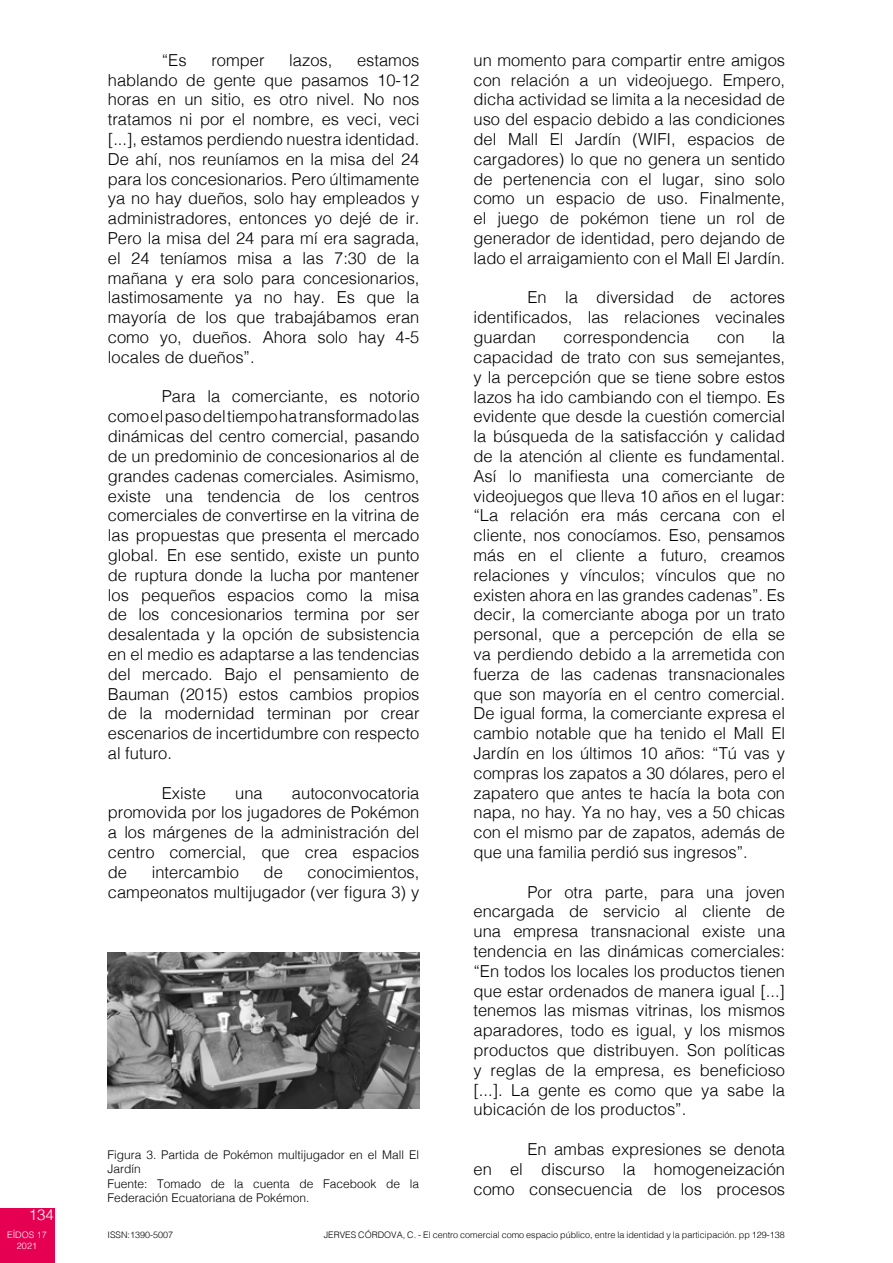
<style>
.page{position:relative;width:893px;height:1263px;background:#fff}
.page>*{position:absolute;margin:0;border:0;box-sizing:border-box;transform-origin:0 0}
.t1{font:300 16.5px/19.8px "Helvetica";color:#000;text-align:justify}
.t2{font:300 15px "Helvetica";color:#fff}
.t3{font:300 12px/14.4px "Helvetica";color:#000}
.t4{font:300 9px "Helvetica";color:#000}
.t5{font:300 9px/10.8px "Helvetica";color:#fff;text-align:center}
</style>
<div class="page">
<div style="left:0;top:1209px;width:54px;height:54px;background:#e50052"></div>
<img style="left:107px;top:952px;width:312px;height:156px">
<p class="t2" style="left:29px;top:1202px;width:27px">134</p>
<p class="t5" style="left:7px;top:1229px;width:41px">EÍDOS 17<br>2021</p>
<p class="t1" style="left:162px;top:49px;width:26px">“Es</p>
<p class="t1" style="left:211px;top:49px;width:55px">romper</p>
<p class="t1" style="left:289px;top:49px;width:45px">lazos,</p>
<p class="t1" style="left:473px;top:49px;width:313px">un momento para compartir entre amigos con relación a un videojuego. Empero, dicha actividad se limita a la necesidad de uso del espacio debido a las condiciones del Mall El Jardín (WIFI, espacios de cargadores) lo que no genera un sentido de pertenencia con el lugar, sino solo como un espacio de uso. Finalmente, el juego de pokémon tiene un rol de generador de identidad, pero dejando de lado el arraigamiento con el Mall El Jardín.</p>
<p class="t1" style="left:473px;top:287px;width:313px;text-indent:54px">En la diversidad de actores identificados, las relaciones vecinales guardan</p>
<p class="t1" style="left:108px;top:49px;width:313px;text-indent:249px">estamos hablando de gente que pasamos 10-12 horas en un sitio, es otro nivel. No nos tratamos ni por el nombre, es veci, veci [...], estamos perdiendo nuestra identidad.<br>De ahí, nos reuníamos en la misa del 24 para los concesionarios. Pero últimamente ya no hay dueños, solo hay empleados y administradores, entonces yo dejé de ir.<br>Pero la misa del 24 para mí era sagrada, el 24 teníamos misa a las 7:30 de la mañana y era solo para concesionarios, lastimosamente ya no hay. Es que la mayoría de los que trabajábamos eran como yo, dueños. Ahora solo hay 4-5 locales de dueños”.</p>
<p class="t1" style="left:108px;top:386px;width:313px;text-indent:54px">Para la comerciante, es notorio como el paso del tiempo ha transformado las dinámicas del centro comercial, pasando de un predominio de concesionarios al de grandes cadenas comerciales. Asimismo, existe una tendencia de los centros comerciales de convertirse en la vitrina de las propuestas que presenta el mercado global. En ese sentido, existe un punto de ruptura donde la lucha por mantener los pequeños espacios como la misa de los concesionarios termina por ser desalentada y la opción de subsistencia en el medio es adaptarse a las tendencias del mercado. Bajo el pensamiento de Bauman (2015) estos cambios propios de la modernidad terminan por crear escenarios de incertidumbre con respecto al futuro.</p>
<p class="t1" style="left:162px;top:782px;width:46px">Existe</p>
<p class="t1" style="left:235px;top:782px;width:29px">una</p>
<p class="t1" style="left:473px;top:326px;width:313px;text-indent:299px">la capacidad de trato con sus semejantes, y la percepción que se tiene sobre estos lazos ha ido cambiando con el tiempo. Es evidente que desde la cuestión comercial la búsqueda de la satisfacción y calidad de la atención al cliente es fundamental.<br>Así lo manifiesta una comerciante de videojuegos que lleva 10 años en el lugar: “La relación era más cercana con el cliente, nos conocíamos. Eso, pensamos más en el cliente a futuro, creamos relaciones y vínculos; vínculos que no existen ahora en las grandes cadenas”. Es decir, la comerciante aboga por un trato personal, que a percepción de ella se va perdiendo debido a la arremetida con fuerza de las cadenas transnacionales que son mayoría en el centro comercial.<br>De igual forma, la comerciante expresa el cambio notable que ha tenido el Mall El Jardín en los últimos 10 años: “Tú vas y compras los zapatos a 30 dólares, pero el zapatero que antes te hacía la bota con napa, no hay. Ya no hay, ves a 50 chicas con el mismo par de zapatos, además de que una familia perdió sus ingresos”.</p>
<p class="t1" style="left:473px;top:881px;width:313px;text-indent:54px">Por otra parte, para una joven encargada de servicio al cliente de una empresa transnacional existe una tendencia en las dinámicas comerciales: “En todos los locales los productos tienen que estar ordenados de manera igual [...] tenemos las mismas vitrinas, los mismos aparadores, todo es igual, y los mismos productos que distribuyen. Son políticas y reglas de la empresa, es beneficioso [...]. La gente es como que ya sabe la ubicación de los productos”.</p>
<p class="t1" style="left:473px;top:1138px;width:313px;text-indent:54px">En ambas expresiones se denota en el discurso la homogeneización como consecuencia de los procesos</p>
<p class="t1" style="left:564px;top:326px;width:127px">correspondencia</p>
<p class="t1" style="left:717px;top:326px;width:29px">con</p>
<p class="t1" style="left:108px;top:782px;width:313px;text-indent:184px">autoconvocatoria promovida por los jugadores de Pokémon a los márgenes de la administración del centro comercial, que crea espacios de</p>
<p class="t1" style="left:108px;top:861px;width:313px;text-align:right">conocimientos,<br>campeonatos multijugador (ver figura 3) y</p>
<p class="t1" style="left:152px;top:861px;width:89px">intercambio</p>
<p class="t1" style="left:264px;top:861px;width:21px">de</p>
<p class="t3" style="left:107px;top:1146px;width:313px">Figura 3. Partida de Pokémon multijugador en el Mall El Jardín<br>Fuente: Tomado de la cuenta de Facebook de la Federación Ecuatoriana de Pokémon.</p>
<p class="t4" style="left:108px;top:1227px;width:67px">ISSN:1390-5007</p>
<p class="t4" style="left:324px;top:1227px;width:463px">JERVES CÓRDOVA, C. - El centro comercial como espacio público, entre la identidad y la participación. pp 129-138</p>
</div>
